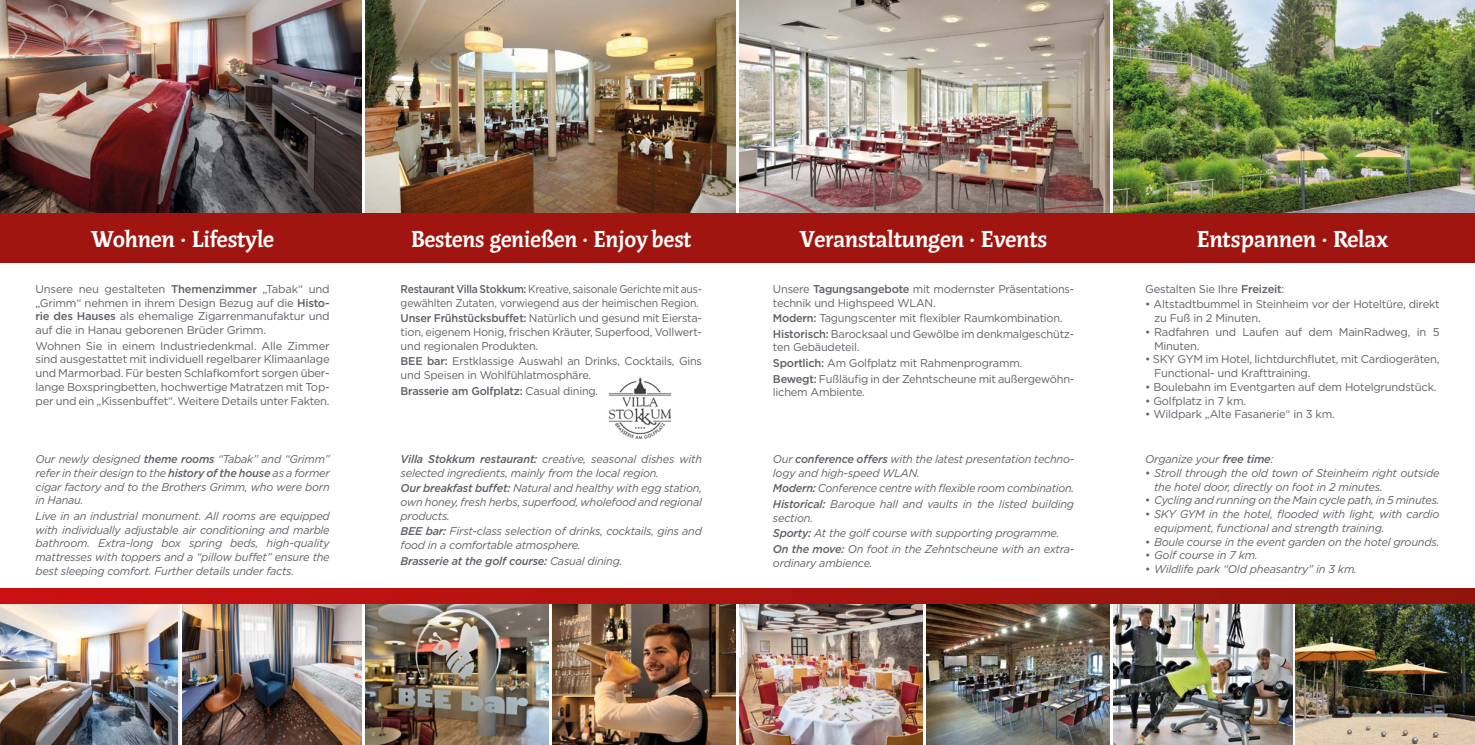
<style>
.page{position:relative;width:1475px;height:745px;background:#fff}
.page>*{position:absolute;margin:0;border:0;box-sizing:border-box;transform-origin:0 0}
.t1{font:25px "Rayuela Negra";letter-spacing:-.02em;color:#fff}
.t2{font:25px "Rayuela Negra";letter-spacing:-.02em;color:#fff;scale:.96 1}
.t3{font:11.25px/13.8px "Gotham";letter-spacing:-.02em;color:#625e66}
.t4{font:italic 11.25px/13.8px "Gotham";letter-spacing:-.02em;color:#625e66}
.t5{font:11.25px/13.8px "Gotham";letter-spacing:-.02em;color:#625e66;scale:.92 1}
.t6{font:italic 11.25px/15.5px "Gotham";letter-spacing:-.02em;color:#625e66;scale:.96 1}
.t7{font:italic 500 11.25px "Gotham";letter-spacing:-.02em;color:#625e66}
.t8{font:500 11.25px "Gotham";letter-spacing:-.02em;color:#625e66}
.s1{font-weight:500}
.s2{font-weight:400}
.s3{font-style:normal}
</style>
<div class="page">
<img style="left:365px;top:0;width:370px;height:213px">
<img style="left:0;top:0;width:361px;height:213px">
<img style="left:739px;top:0;width:370px;height:213px">
<img style="left:1113px;top:0;width:361px;height:213px">
<div style="left:0;top:213px;width:1474px;height:49px;background:#a01510"></div>
<img style="left:552px;top:602px;width:183px;height:142px">
<img style="left:365px;top:602px;width:183px;height:142px">
<img style="left:182px;top:602px;width:179px;height:142px">
<img style="left:0;top:602px;width:177px;height:142px">
<img style="left:739px;top:602px;width:183px;height:142px">
<img style="left:926px;top:602px;width:183px;height:142px">
<img style="left:1113px;top:602px;width:179px;height:142px">
<img style="left:1295px;top:602px;width:179px;height:142px">
<svg style="left:0;top:588px;width:1474px;height:14px"></svg>
<img style="left:609px;top:377px;width:61px;height:61px">
<h1 class="t1" style="left:91px;top:226px;width:185px">Wohnen · Lifestyle</h1>
<h1 class="t2" style="left:411px;top:226px;width:294px">Bestens genießen · Enjoy best</h1>
<h1 class="t1" style="left:799px;top:226px;width:249px">Veranstaltungen · Events</h1>
<h1 class="t1" style="left:1196px;top:226px;width:193px">Entspannen · Relax</h1>
<p class="t5" style="left:400px;top:281px;width:329px"><span class="s1">Restaurant Villa Stokkum:</span> Kreative, saisonale Gerichte mit aus&shy;gewählten Zutaten, vorwiegend aus der heimischen Region.</p>
<p class="t3" style="left:400px;top:311px;width:303px;text-align:justify"><span class="s1">Unser Frühstücksbuffet:</span> Natürlich und gesund mit Eiersta&shy;tion, eigenem Honig, frischen Kräuter, Superfood, Vollwert&shy;und regionalen Produkten.</p>
<p class="t3" style="left:400px;top:354px;width:303px"><span class="s1">BEE bar:</span> Erstklassige Auswahl an Drinks, Cocktails, Gins und Speisen in Wohlfühlatmosphäre.</p>
<p class="t8" style="left:400px;top:383px;width:199px">Brasserie am Golfplatz: <span class="s2">Casual dining.</span></p>
<p class="t3" style="left:35px;top:281px;width:296px;text-align:justify">Unsere neu gestalteten <span class="s1">Themenzimmer</span> „Tabak“ und „Grimm“ nehmen in ihrem Design Bezug auf die <span class="s1">Histo&shy;rie des Hauses</span> als ehemalige Zigarrenmanufaktur und auf die in Hanau geborenen Brüder Grimm.</p>
<p class="t3" style="left:35px;top:338px;width:296px;text-align:justify">Wohnen Sie in einem Industriedenkmal. Alle Zimmer sind ausgestattet mit individuell regelbarer Klimaanlage und Marmorbad. Für besten Schlafkomfort sorgen über&shy;lange Boxspringbetten, hochwertige Matratzen mit Top&shy;per und ein „Kissenbuffet“. Weitere Details unter Fakten.</p>
<p class="t3" style="left:772px;top:281px;width:303px">Unsere <span class="s1">Tagungsangebote</span> mit modernster Präsentations&shy;technik und Highspeed WLAN.</p>
<p class="t3" style="left:772px;top:310px;width:303px;line-height:15.5px"><span class="s1">Modern:</span> Tagungscenter mit flexibler Raumkombination.<br><span class="s1">Historisch:</span> Barocksaal und Gewölbe im denkmalgeschütz-</p>
<p class="t3" style="left:772px;top:339px;width:303px;line-height:15.5px">ten Gebäudeteil.<br><span class="s1">Sportlich:</span> Am Golfplatz mit Rahmenprogramm.<br><span class="s1">Bewegt:</span> Fußläufig in der Zehntscheune mit außergewöhn-</p>
<p class="t3" style="left:772px;top:385px;width:93px">lichem Ambiente.</p>
<p class="t3" style="left:1144px;top:281px;width:141px">Gestalten Sie Ihre <span class="s1">Freizeit</span>:</p>
<p class="t3" style="left:1153px;top:297px;width:287px;text-indent:-9px">• Altstadtbummel in Steinheim vor der Hoteltüre, direkt zu Fuß in 2 Minuten.</p>
<p class="t3" style="left:1153px;top:324px;width:287px;text-indent:-9px">• Radfahren und Laufen auf dem MainRadweg, in 5<br>Minuten.</p>
<p class="t3" style="left:1153px;top:352px;width:287px;text-indent:-9px">• SKY GYM im Hotel, lichtdurchflutet, mit Cardiogeräten,<br>Functional- und Krafttraining.</p>
<p class="t3" style="left:1144px;top:379px;width:293px">• Boulebahn im Eventgarten auf dem Hotelgrundstück.</p>
<p class="t3" style="left:1144px;top:393px;width:102px">• Golfplatz in 7 km.</p>
<p class="t3" style="left:1144px;top:407px;width:191px">• Wildpark „Alte Fasanerie“ in 3 km.</p>
<p class="t4" style="left:35px;top:451px;width:296px;text-align:justify">Our newly designed <span class="s1">theme rooms</span> “Tabak” and “Grimm” refer in their design to the <span class="s1">history of the house</span> as a former cigar factory and to the Brothers Grimm, who were born in Hanau.</p>
<p class="t4" style="left:35px;top:508px;width:296px;text-align:justify">Live in an industrial monument. All rooms are equipped with individually adjustable air conditioning and marble bathroom. Extra-long box spring beds, high-quality mattresses with toppers and a “pillow buffet” ensure the best sleeping comfort. Further details under facts.</p>
<p class="t4" style="left:400px;top:451px;width:303px"><span class="s1">Villa Stokkum restaurant:</span> creative, seasonal dishes with selected ingredients, mainly from the local region.</p>
<p class="t4" style="left:400px;top:481px;width:303px;text-align:justify"><span class="s1">Our breakfast buffet:</span> Natural and healthy with egg station, own honey, fresh herbs, superfood, wholefood and regional products.</p>
<p class="t4" style="left:400px;top:524px;width:303px"><span class="s1">BEE bar:</span> First-class selection of drinks, cocktails, gins and food in a comfortable atmosphere.</p>
<p class="t7" style="left:400px;top:553px;width:223px">Brasserie at the golf course: <span class="s2">Casual dining.</span></p>
<p class="t4" style="left:772px;top:451px;width:303px">Our <span class="s1">conference offers</span> with the latest presentation techno&shy;logy and high-speed WLAN.</p>
<p class="t6" style="left:772px;top:480px;width:315px"><span class="s1">Modern:</span> Conference centre with flexible room combination.<br><span class="s1">Historical:</span> Baroque hall and vaults in the listed building</p>
<p class="t4" style="left:772px;top:509px;width:303px;line-height:15.5px">section.<br><span class="s1">Sporty:</span> At the golf course with supporting programme.<br><span class="s1">On the move:</span> On foot in the Zehntscheune with an extra-</p>
<p class="t4" style="left:772px;top:555px;width:101px">ordinary ambience.</p>
<p class="t4" style="left:1144px;top:451px;width:130px">Organize your <span class="s1">free time</span>:</p>
<p class="t4" style="left:1153px;top:465px;width:287px;text-indent:-9px"><span class="s3">•</span> Stroll through the old town of Steinheim right outside the hotel door, directly on foot in 2 minutes.</p>
<p class="t4" style="left:1144px;top:493px;width:296px"><span class="s3">•</span> Cycling and running on the Main cycle path, in 5 minutes.</p>
<p class="t4" style="left:1153px;top:506px;width:287px;text-indent:-9px"><span class="s3">•</span> SKY GYM in the hotel, flooded with light, with cardio equipment, functional and strength training.</p>
<p class="t4" style="left:1144px;top:534px;width:296px"><span class="s3">•</span> Boule course in the event garden on the hotel grounds.</p>
<p class="t4" style="left:1144px;top:548px;width:114px"><span class="s3">•</span> Golf course in 7 km.</p>
<p class="t4" style="left:1144px;top:561px;width:213px"><span class="s3">•</span> Wildlife park “Old pheasantry” in 3 km.</p>
</div>
